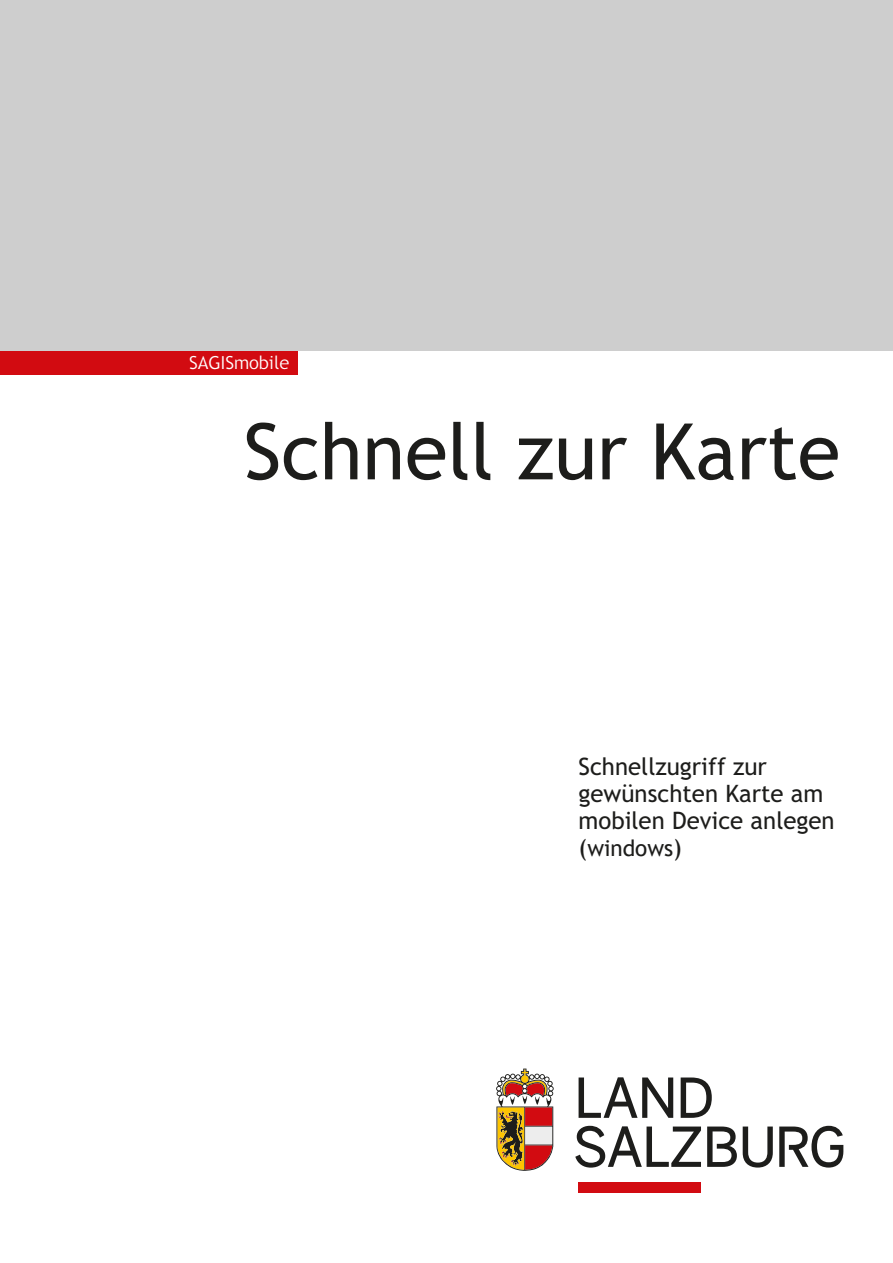
<style>
.page{position:relative;width:893px;height:1263px;background:#fff}
.page>*{position:absolute;margin:0;border:0;box-sizing:border-box;transform-origin:0 0}
.t1{font:78px "Trebuchet SBG2";color:#1d1d1b}
.t2{font:24px/27px "Trebuchet SBG2";color:#1d1d1b}
.t3{font:22.5px "Trebuchet MS";color:#1d1d1b}
.t4{font:300 18px "Trebuchet SBG2";color:#fff}
.s1{font-family:"Trebuchet SBG2";font-size:24px}
</style>
<div class="page">
<div style="left:0;top:0;width:893px;height:351px;background:#cecece"></div>
<div style="left:0;top:351px;width:298px;height:24px;background:#d20b11"></div>
<svg style="left:496px;top:1068px;width:58px;height:103px"></svg>
<div style="left:579px;top:1182px;width:122px;height:11px;background:#d20b11"></div>
<svg style="left:575px;top:1077px;width:268px;height:90px"></svg>
<p class="t4" style="left:189px;top:352px;width:101px">SAGISmobile</p>
<h1 class="t1" style="left:244px;top:406px;width:598px">Schnell zur Karte</h1>
<p class="t2" style="left:578px;top:753px;width:258px">Schnellzugriff zur gewünschten Karte am mobilen Device anlegen</p>
<p class="t3" style="left:578px;top:834px;width:105px"><span class="s1">(</span>windows<span class="s1">)</span></p>
</div>
